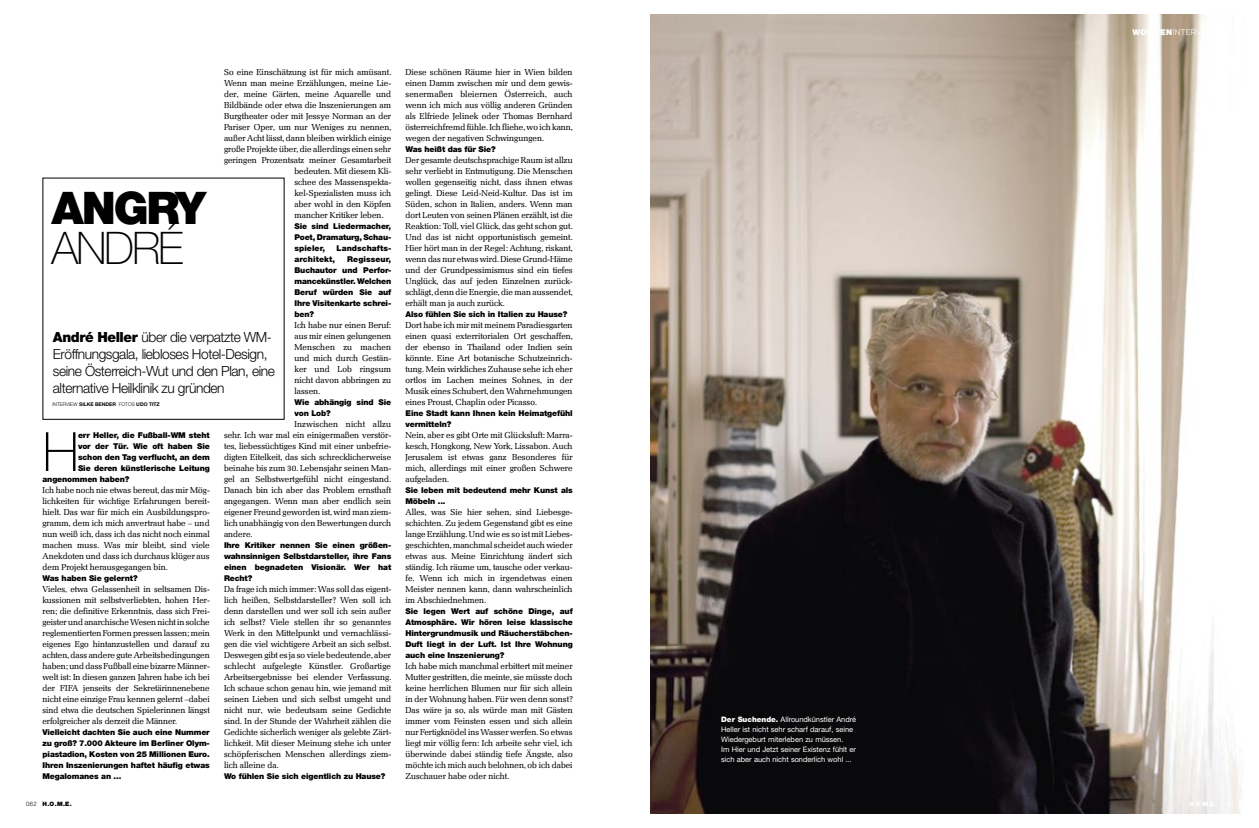
<style>
.page{position:relative;width:1259px;height:828px;background:#fff}
.page>*{position:absolute;margin:0;border:0;box-sizing:border-box;transform-origin:0 0}
.t1{font:100 54.2px "Helvetica Neue";color:#000}
.Headline{font:900 45px "Helvetica Neue";letter-spacing:-.05em;color:#000}
.Headline-2{font:100 45px "Helvetica Neue";letter-spacing:-.05em;color:#000}
.Vorspann{font:300 14px/17px "Helvetica Neue";letter-spacing:-.03em;color:#000}
.t2{font:8.5px/11px "Melior BQ";letter-spacing:-.015em;color:#000;text-align:justify}
.t3{font:900 8px/11px "Helvetica Neue";letter-spacing:-.015em;color:#000;text-align:justify}
.Überzeile{font:300 8px "Helvetica Neue";letter-spacing:.05em;color:#fff}
.t4{font:900 8px "Helvetica Neue";letter-spacing:.005em;color:#000}
.t5{font:900 8px "Helvetica Neue";letter-spacing:.01em;color:#000}
.Kasten-Text_kursiv{font:7.5px/10px "Helvetica Neue";letter-spacing:-.005em;color:#fff}
.t6{font:900 6px "Helvetica Neue";color:#000}
.t7{font:300 6px "Helvetica Neue";color:#000}
.Foto-Credit{font:700 5px "Helvetica Neue";color:#000}
.s1{font-weight:900}
.s2{font-weight:300}
</style>
<div class="page">
<img style="left:650px;top:14px;width:592px;height:800px">
<svg style="left:1222px;top:29px;width:5px;height:6px"></svg>
<p class="t2" style="left:224px;top:67px;width:169px">So eine Einschätzung ist für mich amüsant.</p>
<p class="t2" style="left:224px;top:78px;width:169px">Wenn man meine Erzählungen, meine Lie-</p>
<p class="t2" style="left:224px;top:89px;width:169px">der, meine Gärten, meine Aquarelle und</p>
<p class="t2" style="left:224px;top:100px;width:169px">Bildbände oder etwa die Inszenierungen am</p>
<p class="t2" style="left:224px;top:111px;width:169px">Burgtheater oder mit Jessye Norman an der</p>
<p class="t2" style="left:224px;top:122px;width:169px">Pariser Oper, um nur Weniges zu nennen,</p>
<p class="t2" style="left:224px;top:133px;width:169px">außer Acht lässt, dann bleiben wirklich einige</p>
<p class="t2" style="left:224px;top:144px;width:169px">große Projekte über, die allerdings einen sehr</p>
<p class="t2" style="left:224px;top:155px;width:169px">geringen Prozentsatz meiner Gesamtarbeit</p>
<p class="t2" style="left:294px;top:166px;width:98px">bedeuten. Mit diesem Kli-</p>
<p class="t2" style="left:294px;top:177px;width:98px">schee des Massenspekta-</p>
<p class="t2" style="left:294px;top:188px;width:98px">kel-Spezialisten muss ich</p>
<p class="t2" style="left:294px;top:199px;width:98px">aber wohl in den Köpfen</p>
<p class="t2" style="left:294px;top:210px;width:91px">mancher Kritiker leben.</p>
<p class="t3" style="left:294px;top:220px;width:98px">Sie sind Liedermacher, Poet, Dramaturg, Schau&shy;spieler,</p>
<p class="Headline" style="left:52px;top:181px;width:156px">ANGRY</p>
<p class="Headline-2" style="left:52px;top:222px;width:133px">ANDRÉ</p>
<p class="t4" style="left:337px;top:243px;width:56px">Landschafts-</p>
<p class="t3" style="left:294px;top:253px;width:98px;text-indent:53px">Regisseur, Buchautor und Perfor&shy;mancekünstler. Welchen Beruf würden Sie auf Ihre Visitenkarte schrei&shy;ben?</p>
<p class="t2" style="left:294px;top:320px;width:98px">Ich habe nur einen Beruf: aus mir einen gelungenen Menschen zu machen und mich durch Gestän&shy;ker und Lob ringsum nicht davon abbringen zu lassen.</p>
<p class="t3" style="left:294px;top:396px;width:98px">Wie abhängig sind Sie von Lob?</p>
<p class="t2" style="left:224px;top:419px;width:169px;text-indent:70px">Inzwischen nicht allzu sehr. Ich war mal ein einigermaßen verstör&shy;tes, liebessüchtiges Kind mit einer unbefrie&shy;digten Eitelkeit, das sich schrecklicherweise beinahe bis zum 30. Lebensjahr seinen Man&shy;gel an Selbstwertgefühl nicht eingestand.<br>Danach bin ich aber das Problem ernsthaft angegangen. Wenn man aber endlich sein eigener Freund geworden ist, wird man ziem&shy;lich unabhängig von den Bewertungen durch andere.</p>
<p class="t3" style="left:224px;top:539px;width:169px">Ihre Kritiker nennen Sie einen größen&shy;wahnsinnigen Selbstdarsteller, ihre Fans einen begnadeten Visionär. Wer hat Recht?</p>
<p class="t2" style="left:224px;top:584px;width:169px">Da frage ich mich immer: Was soll das eigent&shy;lich heißen, Selbstdarsteller? Wen soll ich denn darstellen und wer soll ich sein außer ich selbst? Viele stellen ihr so genanntes Werk in den Mittelpunkt und vernachlässi&shy;gen die viel wichtigere Arbeit an sich selbst.<br>Deswegen gibt es ja so viele bedeutende, aber schlecht aufgelegte Künstler. Großartige Arbeitsergebnisse bei elender Verfassung.<br>Ich schaue schon genau hin, wie jemand mit seinen Lieben und sich selbst umgeht und nicht nur, wie bedeutsam seine Gedichte sind. In der Stunde der Wahrheit zählen die Gedichte sicherlich weniger als gelebte Zärt&shy;lichkeit. Mit dieser Meinung stehe ich unter schöpferischen Menschen allerdings ziem&shy;lich alleine da.</p>
<p class="t3" style="left:224px;top:770px;width:163px">Wo fühlen Sie sich eigentlich zu Hause?</p>
<p class="t5" style="left:294px;top:254px;width:42px">architekt,</p>
<p class="Vorspann" style="left:53px;top:328px;width:223px"><span class="s1">André Heller</span> über die verpatzte WM-Eröffnungsgala, liebloses Hotel-Design, seine Österreich-Wut und den Plan, eine alternative Heilklinik zu gründen</p>
<p class="Foto-Credit" style="left:52px;top:401px;width:109px"><span class="s2">INTERVIEW</span> SILKE BENDER <span class="s2">FOTOS</span> UDO TITZ</p>
<p class="t1" style="left:43px;top:421px;width:38px">H</p>
<p class="t3" style="left:78px;top:429px;width:133px">err Heller, die Fußball-WM steht</p>
<p class="t3" style="left:78px;top:440px;width:133px">vor der Tür. Wie oft haben Sie</p>
<p class="t3" style="left:78px;top:451px;width:133px">schon den Tag verflucht, an dem</p>
<p class="t3" style="left:78px;top:462px;width:133px">Sie deren künstlerische Leitung</p>
<p class="t3" style="left:43px;top:473px;width:88px">angenommen haben?</p>
<p class="t2" style="left:43px;top:485px;width:169px">Ich habe noch nie etwas bereut, das mir Mög&shy;lichkeiten für wichtige Erfahrungen bereit&shy;hielt. Das war für mich ein Ausbildungspro&shy;gramm, dem ich mich anvertraut habe – und nun weiß ich, dass ich das nicht noch einmal machen muss. Was mir bleibt, sind viele Anekdoten und dass ich durchaus klüger aus dem Projekt herausgegangen bin.</p>
<p class="t3" style="left:43px;top:572px;width:97px">Was haben Sie gelernt?</p>
<p class="t2" style="left:43px;top:584px;width:169px">Vieles, etwa Gelassenheit in seltsamen Dis&shy;kussionen mit selbstverliebten, hohen Her&shy;ren; die definitive Erkenntnis, dass sich Frei&shy;geister und anarchische Wesen nicht in solche reglementierten Formen pressen lassen; mein eigenes Ego hintanzustellen und darauf zu achten, dass andere gute Arbeitsbedingungen haben; und dass Fußball eine bizarre Männer&shy;welt ist: In diesen ganzen Jahren habe ich bei der FIFA jenseits der Sekretärinnenebene nicht eine einzige Frau kennen gelernt –dabei sind etwa die deutschen Spielerinnen längst erfolgreicher als derzeit die Männer.</p>
<p class="t3" style="left:43px;top:726px;width:169px">Vielleicht dachten Sie auch eine Nummer zu groß? 7.000 Akteure im Berliner Olym&shy;piastadion, Kosten von 25 Millionen Euro.<br>Ihren Inszenierungen haftet häufig etwas Megalomanes an ...</p>
<p class="t7" style="left:26px;top:800px;width:12px">062</p>
<p class="t6" style="left:42px;top:800px;width:31px">H.O.M.E.</p>
<p class="t2" style="left:405px;top:67px;width:169px">Diese schönen Räume hier in Wien bilden einen Damm zwischen mir und dem gewis&shy;senermaßen bleiernen Österreich, auch wenn ich mich aus völlig anderen Gründen als Elfriede Jelinek oder Thomas Bernhard österreichfremd fühle. Ich fliehe, wo ich kann, wegen der negativen Schwingungen.</p>
<p class="t3" style="left:405px;top:143px;width:92px">Was heißt das für Sie?</p>
<p class="t2" style="left:405px;top:155px;width:169px">Der gesamte deutschsprachige Raum ist allzu sehr verliebt in Entmutigung. Die Menschen wollen gegenseitig nicht, dass ihnen etwas gelingt. Diese Leid-Neid-Kultur. Das ist im Süden, schon in Italien, anders. Wenn man dort Leuten von seinen Plänen erzählt, ist die Reaktion: Toll, viel Glück, das geht schon gut.<br>Und das ist nicht opportunistisch gemeint.<br>Hier hört man in der Regel: Achtung, riskant, wenn das nur etwas wird. Diese Grund-Häme und der Grundpessimismus sind ein tiefes Unglück, das auf jeden Einzelnen zurück&shy;schlägt, denn die Energie, die man aussendet, erhält man ja auch zurück.</p>
<p class="t3" style="left:405px;top:308px;width:163px">Also fühlen Sie sich in Italien zu Hause?</p>
<p class="t2" style="left:405px;top:320px;width:169px">Dort habe ich mir mit meinem Paradiesgarten einen quasi exterritorialen Ort geschaffen, der ebenso in Thailand oder Indien sein könnte. Eine Art botanische Schutzeinrich&shy;tung. Mein wirkliches Zuhause sehe ich eher ortlos im Lachen meines Sohnes, in der Musik eines Schubert, den Wahrnehmungen eines Proust, Chaplin oder Picasso.</p>
<p class="t3" style="left:405px;top:407px;width:169px">Eine Stadt kann Ihnen kein Heimatgefühl vermitteln?</p>
<p class="t2" style="left:405px;top:430px;width:169px">Nein, aber es gibt Orte mit Glücksluft: Marra&shy;kesch, Hongkong, New York, Lissabon. Auch Jerusalem ist etwas ganz Besonderes für mich, allerdings mit einer großen Schwere aufgeladen.</p>
<p class="t3" style="left:405px;top:484px;width:169px">Sie leben mit bedeutend mehr Kunst als<br>Möbeln ...</p>
<p class="t2" style="left:405px;top:507px;width:169px">Alles, was Sie hier sehen, sind Liebesge&shy;schichten. Zu jedem Gegenstand gibt es eine lange Erzählung. Und wie es so ist mit Liebes&shy;geschichten, manchmal scheidet auch wieder etwas aus. Meine Einrichtung ändert sich ständig. Ich räume um, tausche oder verkau&shy;fe. Wenn ich mich in irgendetwas einen Meister nennen kann, dann wahrscheinlich im Abschiednehmen.</p>
<p class="t3" style="left:405px;top:605px;width:169px">Sie legen Wert auf schöne Dinge, auf Atmosphäre. Wir hören leise klassische Hintergrundmusik und Räucherstäbchen-Duft liegt in der Luft. Ist Ihre Wohnung auch eine Inszenierung?</p>
<p class="t2" style="left:405px;top:661px;width:169px">Ich habe mich manchmal erbittert mit meiner Mutter gestritten, die meinte, sie müsste doch keine herrlichen Blumen nur für sich allein in der Wohnung haben. Für wen denn sonst?<br>Das wäre ja so, als würde man mit Gästen immer vom Feinsten essen und sich allein nur Fertigknödel ins Wasser werfen. So etwas liegt mir völlig fern: Ich arbeite sehr viel, ich überwinde dabei ständig tiefe Ängste, also möchte ich mich auch belohnen, ob ich dabei Zuschauer habe oder nicht.</p>
<p class="Kasten-Text_kursiv" style="left:721px;top:714px;width:137px"><span class="s1">Der Suchende.</span> Allroundkünstler André Heller ist nicht sehr scharf darauf, seine Wiedergeburt miterleben zu müssen.<br>Im Hier und Jetzt seiner Existenz fühlt er sich aber auch nicht sonderlich wohl ...</p>
<p class="Überzeile" style="left:1132px;top:27px;width:86px"><span class="s1">WOHNEN</span>INTERVIEW</p>
</div>
